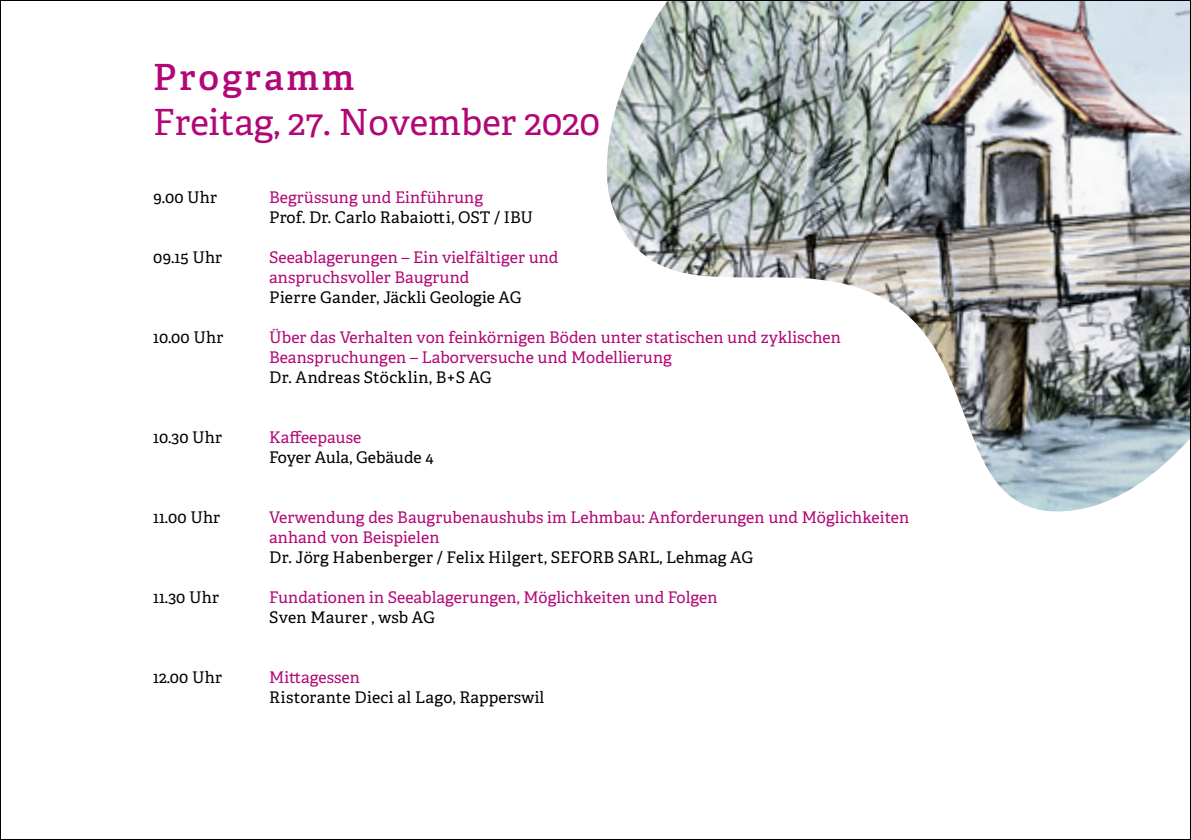
<style>
.page{position:relative;width:1191px;height:840px;background:#fff}
.page>*{position:absolute;margin:0;border:0;box-sizing:border-box;transform-origin:0 0}
.t1{font:36px "Adelle";color:#b20776}
.t2{font:600 36px "Adelle";letter-spacing:.08em;color:#b20776}
.t3{font:16px/20px "Adelle";letter-spacing:.005em;color:#b20776}
.t4{font:16px "Adelle";letter-spacing:.005em;color:#000}
.t5{font:16px "Adelle";letter-spacing:.025em;color:#000}
</style>
<div class="page">
<img style="left:606px;top:2px;width:583px;height:510px">
<h1 class="t2" style="left:153px;top:54px;width:203px">Programm</h1>
<h1 class="t1" style="left:153px;top:99px;width:448px">Freitag, 27. November 2020</h1>
<p class="t4" style="left:153px;top:187px;width:65px">9.00 Uhr</p>
<p class="t3" style="left:269px;top:187px;width:215px">Begrüssung und Einführung</p>
<p class="t4" style="left:269px;top:207px;width:265px">Prof. Dr. Carlo Rabaiotti, OST / IBU</p>
<p class="t4" style="left:153px;top:247px;width:71px">09.15 Uhr</p>
<p class="t3" style="left:269px;top:247px;width:291px">Seeablagerungen – Ein vielfältiger und anspruchsvoller Baugrund</p>
<p class="t4" style="left:269px;top:287px;width:254px">Pierre Gander, Jäckli Geologie AG</p>
<p class="t4" style="left:153px;top:327px;width:72px">10.00 Uhr</p>
<p class="t3" style="left:269px;top:327px;width:573px">Über das Verhalten von feinkörnigen Böden unter statischen und zyklischen<br>Beanspruchungen – Laborversuche und Modellierung</p>
<p class="t5" style="left:269px;top:367px;width:224px">Dr. Andreas Stöcklin, B+S AG</p>
<p class="t4" style="left:153px;top:427px;width:70px">10.30 Uhr</p>
<p class="t3" style="left:269px;top:427px;width:94px">Kaffeepause</p>
<p class="t4" style="left:269px;top:447px;width:166px">Foyer Aula, Gebäude 4</p>
<p class="t4" style="left:153px;top:507px;width:69px">11.00 Uhr</p>
<p class="t3" style="left:269px;top:507px;width:641px">Verwendung des Baugrubenaushubs im Lehmbau: Anforderungen und Möglichkeiten anhand von Beispielen</p>
<p class="t4" style="left:269px;top:547px;width:485px">Dr. Jörg Habenberger / Felix Hilgert, SEFORB SARL, Lehmag AG</p>
<p class="t4" style="left:153px;top:587px;width:67px">11.30 Uhr</p>
<p class="t3" style="left:269px;top:587px;width:450px">Fundationen in Seeablagerungen, Möglichkeiten und Folgen</p>
<p class="t4" style="left:269px;top:607px;width:167px">Sven Maurer , wsb AG</p>
<p class="t4" style="left:153px;top:667px;width:70px">12.00 Uhr</p>
<p class="t3" style="left:269px;top:667px;width:92px">Mittagessen</p>
<p class="t4" style="left:269px;top:687px;width:277px">Ristorante Dieci al Lago, Rapperswil</p>
</div>
